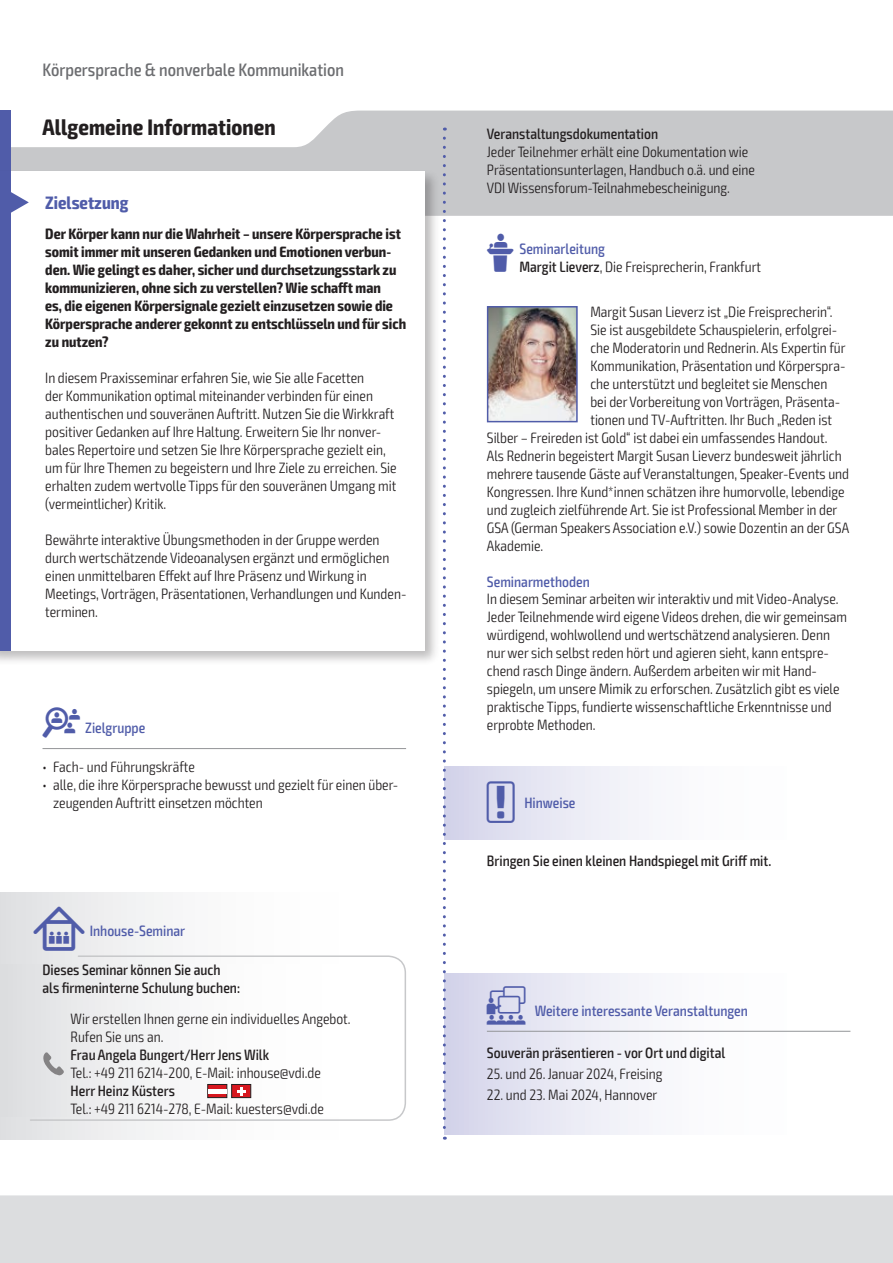
<style>
.page{position:relative;width:893px;height:1263px;background:#fff}
.page>*{position:absolute;margin:0;border:0;box-sizing:border-box;transform-origin:0 0}
.t1{font:700 condensed 22.5px "Exo 2";letter-spacing:.005em;color:#231f20}
.t2{font:500 condensed 18px "Exo 2";color:#6c6d70}
.t3{font:700 condensed 18px "Exo 2";color:#505ca9}
.t4{font:300 condensed 15px/18px "Exo 2";color:#231f20}
.t5{font:700 condensed 15px/18px "Exo 2";color:#231f20}
.t6{font:500 condensed 15px/18px "Exo 2";color:#231f20}
.t7{font:500 condensed 15px "Exo 2";color:#505ca9}
.s1{font-family:"VDI Iconset S4 A Regular";font-weight:400;font-stretch:normal;color:#505ca9}
.s2{font-weight:500;color:#505ca9}
.s3{font-weight:500}
.s4{font-family:"VDI Iconset S4 A Regular";font-weight:400;font-stretch:normal}
.s5{font-family:"VDI Iconset S4 A Regular";font-weight:400;font-stretch:normal;font-size:15.45px}
.s6{font-family:"VDI Iconset S4 A Regular";font-weight:400;font-stretch:normal;font-size:19.5px}
</style>
<div class="page">
<div style="left:0;top:1195px;width:893px;height:68px;background:#dcdddf"></div>
<svg style="left:11px;top:111px;width:881px;height:105px;fill:#c7c8ca"></svg>
<hr style="left:892px;top:111px;width:1px;height:105px;background:#505ca9">
<div style="left:0;top:111px;width:11px;height:63px;background:#505ca9"></div>
<div style="left:0;top:168px;width:440px;height:498px;background:#231f20;opacity:.3"></div>
<div style="left:0;top:171px;width:424px;height:480px;background:#fff"></div>
<div style="left:0;top:171px;width:11px;height:480px;background:#505ca9"></div>
<svg style="left:11px;top:192px;width:18px;height:21px"></svg>
<hr style="left:43px;top:748px;width:363px;height:1px;background:#939598">
<img style="left:490px;top:309px;width:85px;height:110px">
<div style="left:487px;top:306px;width:91px;height:116px;border:2px solid #505ca9"></div>
<div style="left:444px;top:974px;width:406px;height:160px;background:linear-gradient(to right,#dadbed,#fff)"></div>
<hr style="left:487px;top:1031px;width:363px;height:1px;background:#939598">
<div style="left:444px;top:766px;width:406px;height:73px;background:linear-gradient(to right,#dadbed,#fff)"></div>
<div style="left:0;top:893px;width:406px;height:246px;background:linear-gradient(to right,#e4e5e7,#fff)"></div>
<svg style="left:29px;top:955px;width:377px;height:166px"></svg>
<div style="left:0;top:964px;width:383px;height:152px;background:linear-gradient(to right,#e2e3e5,#fff)"></div>
<svg style="left:207px;top:1084px;width:44px;height:14px"></svg>
<hr style="left:208px;top:1089px;width:19px;height:4px;background:#fff">
<svg style="left:43px;top:1052px;width:21px;height:24px"></svg>
<svg style="left:443px;top:138px;width:3px;height:1002px"></svg>
<p class="t2" style="left:43px;top:59px;width:303px">Körpersprache &amp; nonverbale Kommunikation</p>
<h1 class="t1" style="left:43px;top:113px;width:235px">Allgemeine Informationen</h1>
<p class="t6" style="left:487px;top:125px;width:173px">Veranstaltungsdokumentation</p>
<p class="t4" style="left:487px;top:143px;width:270px">Jeder Teilnehmer erhält eine Dokumentation wie<br>Präsentationsunterlagen, Handbuch o.ä. und eine<br>VDI Wissensforum-Teilnahmebescheinigung.</p>
<p class="t5" style="left:45px;top:225px;width:362px">Der Körper kann nur die Wahrheit – unsere Körpersprache ist somit immer mit unseren Gedanken und Emotionen verbun&shy;den. Wie gelingt es daher, sicher und durchsetzungsstark zu kommunizieren, ohne sich zu verstellen? Wie schafft man<br>es, die eigenen Körpersignale gezielt einzusetzen sowie die Körpersprache anderer gekonnt zu entschlüsseln und für sich zu nutzen?</p>
<p class="t4" style="left:45px;top:369px;width:353px">In diesem Praxisseminar erfahren Sie, wie Sie alle Facetten<br>der Kommunikation optimal miteinander verbinden für einen authentischen und souveränen Auftritt. Nutzen Sie die Wirkkraft positiver Gedanken auf Ihre Haltung. Erweitern Sie Ihr nonver&shy;bales Repertoire und setzen Sie Ihre Körpersprache gezielt ein, um für Ihre Themen zu begeistern und Ihre Ziele zu erreichen. Sie erhalten zudem wertvolle Tipps für den souveränen Umgang mit (vermeintlicher) Kritik.</p>
<p class="t4" style="left:45px;top:531px;width:361px">Bewährte interaktive Übungsmethoden in der Gruppe werden durch wertschätzende Videoanalysen ergänzt und ermöglichen einen unmittelbaren Effekt auf Ihre Präsenz und Wirkung in Meetings, Vorträgen, Präsentationen, Verhandlungen und Kunden&shy;terminen.</p>
<p class="t3" style="left:45px;top:192px;width:85px">Zielsetzung</p>
<p class="t4" style="left:519px;top:240px;width:243px;text-indent:-33px"><span class="s1">L</span> <span class="s2">Seminarleitung<br></span><span class="s3">Margit Lieverz</span>, Die Freisprecherin, Frankfurt</p>
<p class="t4" style="left:590px;top:303px;width:243px">Margit Susan Lieverz ist „Die Freisprecherin“.</p>
<p class="t4" style="left:590px;top:321px;width:248px">Sie ist ausgebildete Schauspielerin, erfolgrei-</p>
<p class="t4" style="left:590px;top:339px;width:257px">che Moderatorin und Rednerin. Als Expertin für</p>
<p class="t4" style="left:590px;top:357px;width:256px">Kommunikation, Präsentation und Körperspra-</p>
<p class="t4" style="left:590px;top:375px;width:238px">che unterstützt und begleitet sie Menschen</p>
<p class="t4" style="left:590px;top:393px;width:251px">bei der Vorbereitung von Vorträgen, Präsenta-</p>
<p class="t4" style="left:590px;top:411px;width:243px">tionen und TV-Auftritten. Ihr Buch „Reden ist</p>
<p class="t4" style="left:487px;top:429px;width:342px">Silber – Freireden ist Gold“ ist dabei ein umfassendes Handout.</p>
<p class="t4" style="left:487px;top:447px;width:356px">Als Rednerin begeistert Margit Susan Lieverz bundesweit jährlich</p>
<p class="t4" style="left:487px;top:465px;width:364px">mehrere tausende Gäste auf Veranstaltungen, Speaker-Events und</p>
<p class="t4" style="left:487px;top:483px;width:359px">Kongressen. Ihre Kund*innen schätzen ihre humorvolle, lebendige</p>
<p class="t4" style="left:487px;top:501px;width:352px">und zugleich zielführende Art. Sie ist Professional Member in der</p>
<p class="t4" style="left:487px;top:519px;width:364px">GSA (German Speakers Association e.V.) sowie Dozentin an der GSA</p>
<p class="t4" style="left:487px;top:537px;width:58px">Akademie.</p>
<p class="t7" style="left:487px;top:572px;width:104px">Seminarmethoden</p>
<p class="t4" style="left:487px;top:590px;width:362px">In diesem Seminar arbeiten wir interaktiv und mit Video-Analyse.<br>Jeder Teilnehmende wird eigene Videos drehen, die wir gemeinsam würdigend, wohlwollend und wertschätzend analysieren. Denn nur wer sich selbst reden hört und agieren sieht, kann entspre&shy;chend rasch Dinge ändern. Außerdem arbeiten wir mit Hand&shy;spiegeln, um unsere Mimik zu erforschen. Zusätzlich gibt es viele praktische Tipps, fundierte wissenschaftliche Erkenntnisse und erprobte Methoden.</p>
<p class="t7" style="left:43px;top:719px;width:104px"><span class="s4">Z</span> Zielgruppe</p>
<p class="t4" style="left:43px;top:758px;width:154px">• Fach- und Führungskräfte</p>
<p class="t4" style="left:53px;top:776px;width:347px;text-indent:-11px">• alle, die ihre Körpersprache bewusst und gezielt für einen über&shy;zeugenden Auftritt einsetzen möchten</p>
<p class="t7" style="left:33px;top:921px;width:153px"><span class="s5">I</span> Inhouse-Seminar</p>
<p class="t6" style="left:43px;top:961px;width:199px">Dieses Seminar können Sie auch als firmeninterne Schulung buchen:</p>
<p class="t4" style="left:71px;top:1010px;width:282px">Wir erstellen Ihnen gerne ein individuelles Angebot.<br>Rufen Sie uns an.</p>
<p class="t6" style="left:71px;top:1046px;width:200px">Frau Angela Bungert/Herr Jens Wilk</p>
<p class="t4" style="left:71px;top:1064px;width:252px">Tel.: +49 211 6214-200, E-Mail: inhouse@vdi.de</p>
<p class="t6" style="left:71px;top:1082px;width:106px">Herr Heinz Küsters</p>
<p class="t4" style="left:71px;top:1100px;width:255px">Tel.: +49 211 6214-278, E-Mail: kuesters@vdi.de</p>
<p class="t7" style="left:487px;top:794px;width:90px"><span class="s6">!</span> Hinweise</p>
<p class="t6" style="left:487px;top:852px;width:286px">Bringen Sie einen kleinen Handspiegel mit Griff mit.</p>
<p class="t7" style="left:487px;top:1002px;width:263px"><span class="s6">W</span> Weitere interessante Veranstaltungen</p>
<p class="t6" style="left:487px;top:1044px;width:240px">Souverän präsentieren - vor Ort und digital</p>
<p class="t4" style="left:487px;top:1065px;width:177px">25. und 26. Januar 2024, Freising</p>
<p class="t4" style="left:487px;top:1086px;width:172px">22. und 23. Mai 2024, Hannover</p>
</div>
